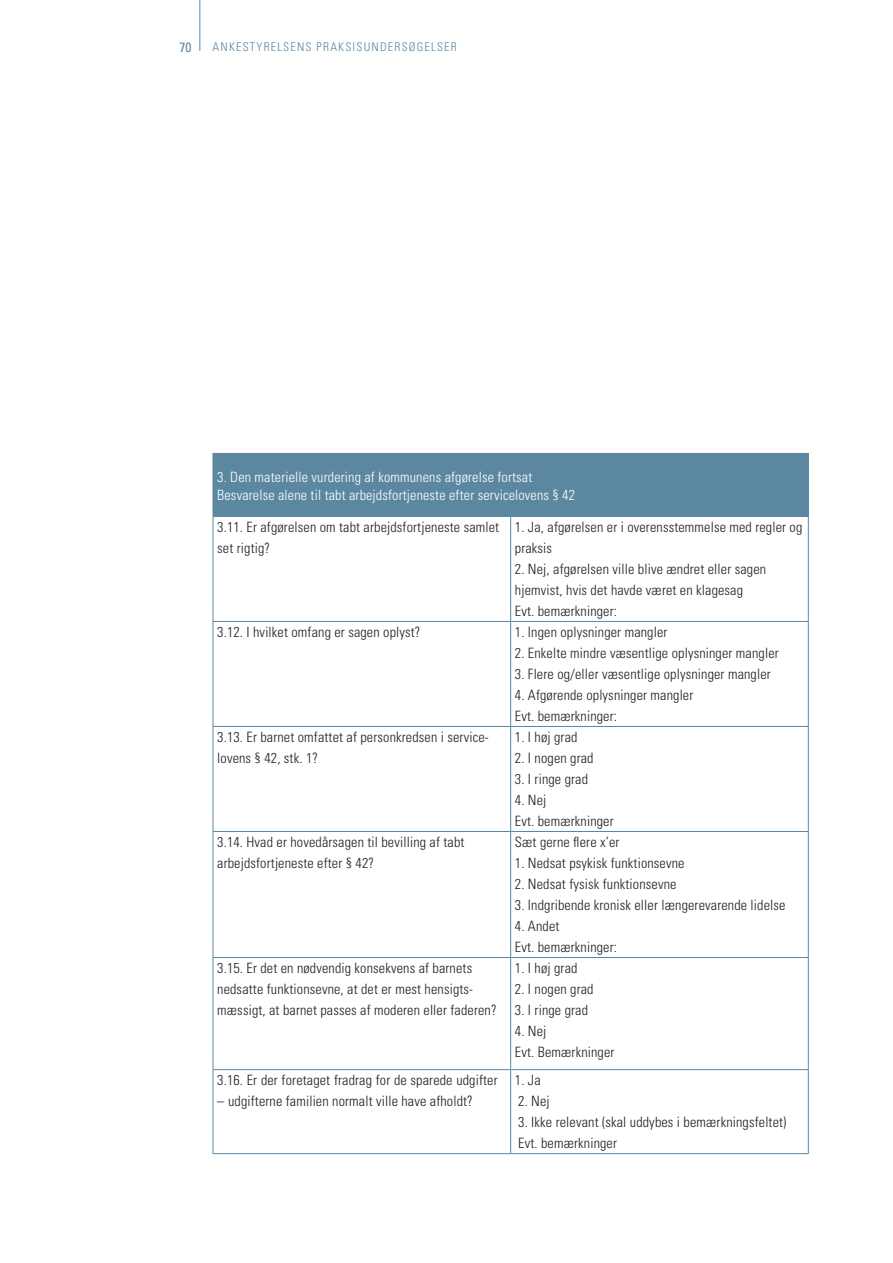
<style>
.page{position:relative;width:893px;height:1263px;background:#fff}
.page>*{position:absolute;margin:0;border:0;box-sizing:border-box;transform-origin:0 0}
.t1{font:300 condensed 14.25px/21px "Univers";letter-spacing:.01em;color:#231f20}
.t2{font:300 condensed 14.25px/18px "Univers";letter-spacing:.01em;color:#fff}
.t3{font:condensed 13.5px "Univers";color:#5c87a1}
.t4{font:300 condensed 12px "Univers";letter-spacing:.1em;color:#5c87a1}
</style>
<div class="page">
<hr style="left:200px;top:0;width:1px;height:51px;background:#5c87a1">
<div style="left:213px;top:453px;width:595px;height:63px;background:#5c87a1"></div>
<hr style="left:808px;top:454px;width:1px;height:62px;background:#5c87a1">
<hr style="left:213px;top:516px;width:298px;height:1px;background:#5c87a1">
<hr style="left:511px;top:516px;width:298px;height:1px;background:#5c87a1">
<hr style="left:213px;top:1069px;width:298px;height:1px;background:#5c87a1">
<hr style="left:511px;top:1069px;width:298px;height:1px;background:#5c87a1">
<hr style="left:511px;top:453px;width:298px;height:1px;background:#5c87a1">
<hr style="left:213px;top:957px;width:298px;height:1px;background:#5c87a1">
<hr style="left:213px;top:958px;width:1px;height:111px;background:#5c87a1">
<hr style="left:511px;top:957px;width:298px;height:1px;background:#5c87a1">
<hr style="left:510px;top:958px;width:1px;height:111px;background:#5c87a1">
<hr style="left:808px;top:958px;width:1px;height:111px;background:#5c87a1">
<hr style="left:213px;top:517px;width:1px;height:104px;background:#5c87a1">
<hr style="left:510px;top:517px;width:1px;height:104px;background:#5c87a1">
<hr style="left:808px;top:517px;width:1px;height:104px;background:#5c87a1">
<hr style="left:213px;top:621px;width:298px;height:1px;background:#5c87a1">
<hr style="left:213px;top:622px;width:1px;height:104px;background:#5c87a1">
<hr style="left:511px;top:621px;width:298px;height:1px;background:#5c87a1">
<hr style="left:510px;top:622px;width:1px;height:104px;background:#5c87a1">
<hr style="left:808px;top:622px;width:1px;height:104px;background:#5c87a1">
<hr style="left:213px;top:726px;width:298px;height:1px;background:#5c87a1">
<hr style="left:213px;top:727px;width:1px;height:104px;background:#5c87a1">
<hr style="left:511px;top:726px;width:298px;height:1px;background:#5c87a1">
<hr style="left:510px;top:727px;width:1px;height:104px;background:#5c87a1">
<hr style="left:808px;top:727px;width:1px;height:104px;background:#5c87a1">
<hr style="left:213px;top:831px;width:298px;height:1px;background:#5c87a1">
<hr style="left:213px;top:832px;width:1px;height:125px;background:#5c87a1">
<hr style="left:511px;top:831px;width:298px;height:1px;background:#5c87a1">
<hr style="left:510px;top:832px;width:1px;height:125px;background:#5c87a1">
<hr style="left:808px;top:832px;width:1px;height:125px;background:#5c87a1">
<hr style="left:213px;top:1070px;width:1px;height:83px;background:#5c87a1">
<hr style="left:510px;top:1070px;width:1px;height:83px;background:#5c87a1">
<hr style="left:808px;top:1070px;width:1px;height:83px;background:#5c87a1">
<hr style="left:213px;top:1153px;width:298px;height:1px;background:#5c87a1">
<hr style="left:511px;top:1153px;width:298px;height:1px;background:#5c87a1">
<p class="t3" style="left:179px;top:39px;width:13px">70</p>
<p class="t4" style="left:213px;top:40px;width:246px">An kestyrelsens Praksisun dersøgelser</p>
<p class="t2" style="left:217px;top:468px;width:359px">3. Den materielle vurdering af kommunens afgørelse fortsat<br>Besvarelse alene til tabt arbejdsfortjeneste efter servicelovens § 42</p>
<p class="t1" style="left:217px;top:516px;width:283px">3.11. Er afgørelsen om tabt arbejdsfortjeneste samlet set rigtig?</p>
<p class="t1" style="left:515px;top:516px;width:289px">1. Ja, afgørelsen er i overensstemmelse med regler og praksis</p>
<p class="t1" style="left:515px;top:558px;width:253px">2. Nej, afgørelsen ville blive ændret eller sagen hjemvist, hvis det havde været en klagesag<br>Evt. bemærkninger:</p>
<p class="t1" style="left:217px;top:621px;width:205px">3.12. I hvilket omfang er sagen oplyst?</p>
<p class="t1" style="left:515px;top:621px;width:154px">1. Ingen oplysninger mangler</p>
<p class="t1" style="left:515px;top:642px;width:265px">2. Enkelte mindre væsentlige oplysninger mangler</p>
<p class="t1" style="left:515px;top:663px;width:257px">3. Flere og/eller væsentlige oplysninger mangler</p>
<p class="t1" style="left:515px;top:684px;width:180px">4. Afgørende oplysninger mangler<br>Evt. bemærkninger:</p>
<p class="t1" style="left:217px;top:726px;width:272px">3.13. Er barnet omfattet af personkredsen i service&shy;lovens § 42, stk. 1?</p>
<p class="t1" style="left:515px;top:726px;width:64px">1. I høj grad</p>
<p class="t1" style="left:515px;top:747px;width:80px">2. I nogen grad</p>
<p class="t1" style="left:515px;top:768px;width:75px">3. I ringe grad</p>
<p class="t1" style="left:515px;top:789px;width:100px">4. Nej<br>Evt. bemærkninger</p>
<p class="t1" style="left:217px;top:831px;width:249px">3.14. Hvad er hovedårsagen til bevilling af tabt arbejdsfortjeneste efter § 42?</p>
<p class="t1" style="left:515px;top:831px;width:106px">Sæt gerne flere x’er</p>
<p class="t1" style="left:515px;top:852px;width:171px">1. Nedsat psykisk funktionsevne</p>
<p class="t1" style="left:515px;top:873px;width:163px">2. Nedsat fysisk funktionsevne</p>
<p class="t1" style="left:515px;top:894px;width:272px">3. I ndgribende kronisk eller længerevarende lidelse</p>
<p class="t1" style="left:515px;top:915px;width:104px">4. Andet<br>Evt. bemærkninger:</p>
<p class="t1" style="left:217px;top:957px;width:281px">3.15. Er det en nødvendig konsekvens af barnets nedsatte funktionsevne, at det er mest hensigts&shy;mæssigt, at barnet passes af moderen eller faderen?</p>
<p class="t1" style="left:515px;top:957px;width:64px">1. I høj grad</p>
<p class="t1" style="left:515px;top:978px;width:80px">2. I nogen grad</p>
<p class="t1" style="left:515px;top:999px;width:75px">3. I ringe grad</p>
<p class="t1" style="left:515px;top:1020px;width:101px">4. Nej<br>Evt. Bemærkninger</p>
<p class="t1" style="left:217px;top:1070px;width:282px">3.16. Er der foretaget fradrag for de sparede udgifter</p>
<p class="t1" style="left:217px;top:1091px;width:257px">– udgifterne familien normalt ville have afholdt?</p>
<p class="t1" style="left:515px;top:1070px;width:27px">1. Ja</p>
<p class="t1" style="left:518px;top:1091px;width:33px">2. Nej</p>
<p class="t1" style="left:518px;top:1112px;width:270px">3. I kke relevant (skal uddybes i bemærkningsfeltet)<br>Evt. bemærkninger</p>
</div>
